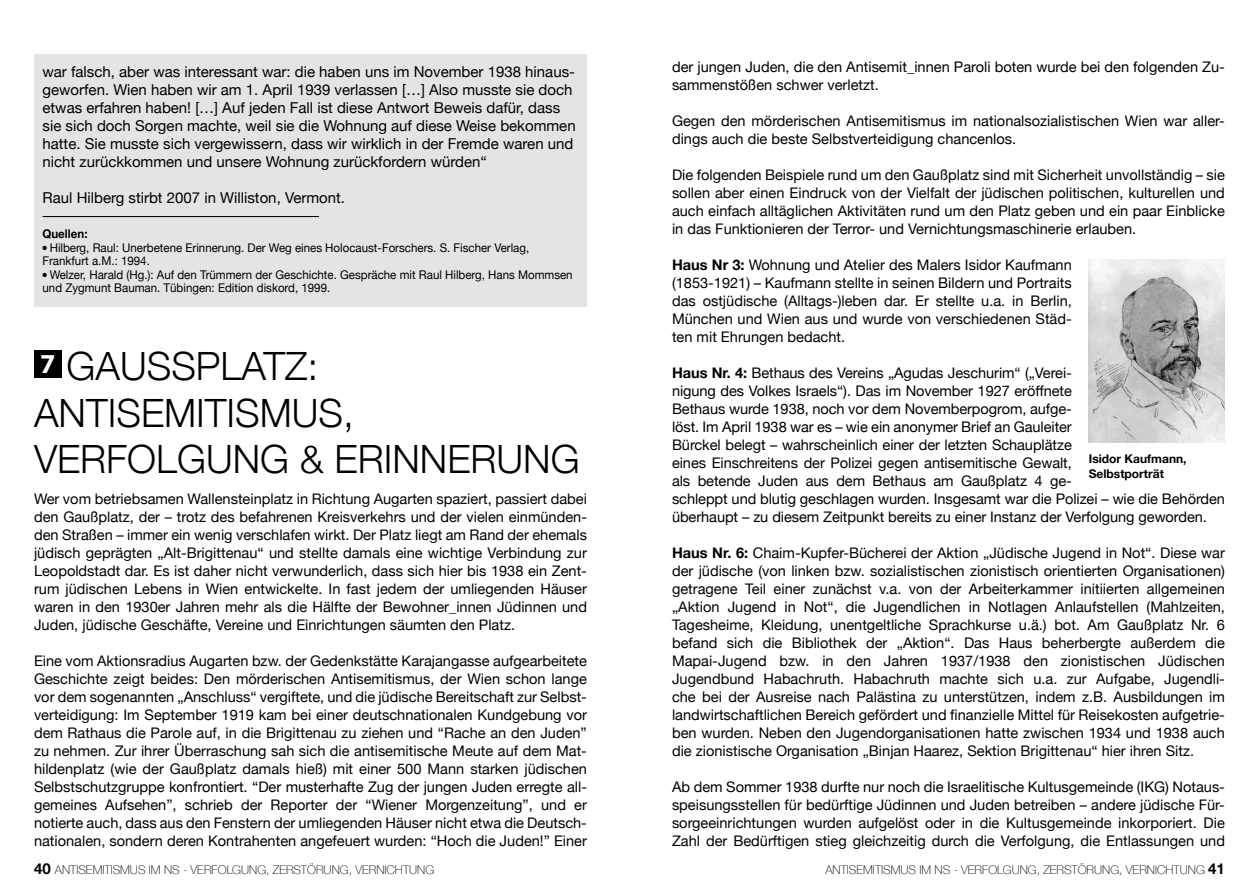
<style>
.page{position:relative;width:1259px;height:893px;background:#fff}
.page>*{position:absolute;margin:0;border:0;box-sizing:border-box;transform-origin:0 0}
.t1{font:300 39px/46.8px "Helvetica Neue";color:#000}
.t2{font:700 27.45px "Myriad Pro";color:#fff}
.t3{font:15px/18px "Helvetica Neue";color:#000}
.t4{font:14.55px/18px "Helvetica Neue";color:#000;text-align:justify}
.t5{font:12px/13.5px "Helvetica Neue";color:#000;scale:.96 1}
.t6{font:100 12px "Helvetica Neue";color:#000}
.t7{font:700 12px/15px "Helvetica Neue";color:#000}
.t8{font:700 12px "Helvetica Neue";color:#000;scale:.96 1}
.s1{font-weight:700}
.s2{font-weight:700;font-size:15px}
</style>
<div class="page">
<div style="left:34px;top:54px;width:553px;height:252px;background:#e3e4e4"></div>
<hr style="left:43px;top:216px;width:276px;height:1px;background:#000">
<img style="left:1089px;top:259px;width:136px;height:184px">
<div style="left:34px;top:350px;width:28px;height:28px;background:#000"></div>
<p class="t3" style="left:43px;top:63px;width:534px">war falsch, aber was interessant war: die haben uns im November 1938 hinaus&shy;geworfen. Wien haben wir am 1. April 1939 verlassen […] Also musste sie doch etwas erfahren haben! […] Auf jeden Fall ist diese Antwort Beweis dafür, dass sie sich doch Sorgen machte, weil sie die Wohnung auf diese Weise bekommen hatte. Sie musste sich vergewissern, dass wir wirklich in der Fremde waren und nicht zurückkommen und unsere Wohnung zurückfordern würden“</p>
<p class="t3" style="left:43px;top:189px;width:304px">Raul Hilberg stirbt 2007 in Williston, Vermont.</p>
<p class="t8" style="left:43px;top:225px;width:48px">Quellen:</p>
<p class="t5" style="left:43px;top:242px;width:508px">● Hilberg, Raul: Unerbetene Erinnerung. Der Weg eines Holocaust-Forschers. S. Fischer Verlag,<br>Frankfurt a.M.: 1994.</p>
<p class="t5" style="left:43px;top:269px;width:554px">● Welzer, Harald (Hg.): Auf den Trümmern der Geschichte. Gespräche mit Raul Hilberg, Hans Mommsen und Zygmunt Bauman. Tübingen: Edition diskord, 1999.</p>
<h1 class="t1" style="left:34px;top:340px;width:438px;text-indent:33px">GAUSSPLATZ:<br>ANTISEMITISMUS ,<br>VERFOLGUNG &amp; ERI NNERU</h1>
<h2 class="t2" style="left:40px;top:346px;width:17px">7</h2>
<h1 class="t1" style="left:523px;top:434px;width:51px">NG</h1>
<p class="t4" style="left:34px;top:491px;width:554px">Wer vom betriebsamen Wallensteinplatz in Richtung Augarten spaziert, passiert dabei den Gaußplatz, der – trotz des befahrenen Kreisverkehrs und der vielen einmünden&shy;den Straßen – immer ein wenig verschlafen wirkt. Der Platz liegt am Rand der ehemals jüdisch geprägten „Alt-Brigittenau“ und stellte damals eine wichtige Verbindung zur Leopoldstadt dar. Es ist daher nicht verwunderlich, dass sich hier bis 1938 ein Zent&shy;rum jüdischen Lebens in Wien entwickelte. In fast jedem der umliegenden Häuser waren in den 1930er Jahren mehr als die Hälfte der Bewohner_innen Jüdinnen und Juden, jüdische Geschäfte, Vereine und Einrichtungen säumten den Platz.</p>
<p class="t4" style="left:34px;top:653px;width:554px">Eine vom Aktionsradius Augarten bzw. der Gedenkstätte Karajangasse aufgearbeitete Geschichte zeigt beides: Den mörderischen Antisemitismus, der Wien schon lange vor dem sogenannten „Anschluss“ vergiftete, und die jüdische Bereitschaft zur Selbst&shy;verteidigung: Im September 1919 kam bei einer deutschnationalen Kundgebung vor dem Rathaus die Parole auf, in die Brigittenau zu ziehen und “Rache an den Juden” zu nehmen. Zur ihrer Überraschung sah sich die antisemitische Meute auf dem Mat&shy;hildenplatz (wie der Gaußplatz damals hieß) mit einer 500 Mann starken jüdischen Selbstschutzgruppe konfrontiert. “Der musterhafte Zug der jungen Juden erregte all&shy;gemeines Aufsehen”, schrieb der Reporter der “Wiener Morgenzeitung”, und er notierte auch, dass aus den Fenstern der umliegenden Häuser nicht etwa die Deutsch&shy;nationalen, sondern deren Kontrahenten angefeuert wurden: “Hoch die Juden!” Einer</p>
<p class="t4" style="left:672px;top:59px;width:554px">der jungen Juden, die den Antisemit_innen Paroli boten wurde bei den folgenden Zu&shy;sammenstößen schwer verletzt.</p>
<p class="t4" style="left:672px;top:113px;width:554px">Gegen den mörderischen Antisemitismus im nationalsozialistischen Wien war aller&shy;dings auch die beste Selbstverteidigung chancenlos.</p>
<p class="t4" style="left:672px;top:167px;width:554px">Die folgenden Beispiele rund um den Gaußplatz sind mit Sicherheit unvollständig – sie sollen aber einen Eindruck von der Vielfalt der jüdischen politischen, kulturellen und auch einfach alltäglichen Aktivitäten rund um den Platz geben und ein paar Einblicke in das Funktionieren der Terror- und Vernichtungsmaschinerie erlauben.</p>
<p class="t4" style="left:672px;top:257px;width:401px"><span class="s1">Haus Nr 3:</span> Wohnung und Atelier des Malers Isidor Kaufmann (1853-1921) – Kaufmann stellte in seinen Bildern und Portraits das ostjüdische (Alltags-)leben dar. Er stellte u.a. in Berlin, München und Wien aus und wurde von verschiedenen Städ&shy;ten mit Ehrungen bedacht.</p>
<p class="t4" style="left:672px;top:365px;width:554px;text-align:left"><span class="s1">Haus Nr. 4:</span> Bethaus des Vereins „Agudas Jeschurim“ („Verei-<br>nigung des Volkes Israels“). Das im November 1927 eröffnete<br>Bethaus wurde 1938, noch vor dem Novemberpogrom, aufge-<br>löst. Im April 1938 war es – wie ein anonymer Brief an Gauleiter<br>Bürckel belegt – wahrscheinlich einer der letzten Schauplätze<br>eines Einschreitens der Polizei gegen antisemitische Gewalt,<br>als betende Juden aus dem Bethaus am Gaußplatz 4 ge-<br>schleppt und blutig geschlagen wurden. Insgesamt war die Polizei – wie die Behörden überhaupt – zu diesem Zeitpunkt bereits zu einer Instanz der Verfolgung geworden.</p>
<p class="t4" style="left:672px;top:545px;width:554px"><span class="s1">Haus Nr. 6:</span> Chaim-Kupfer-Bücherei der Aktion „Jüdische Jugend in Not“. Diese war der jüdische (von linken bzw. sozialistischen zionistisch orientierten Organisationen) getragene Teil einer zunächst v.a. von der Arbeiterkammer initiierten allgemeinen „Aktion Jugend in Not“, die Jugendlichen in Notlagen Anlaufstellen (Mahlzeiten, Tagesheime, Kleidung, unentgeltliche Sprachkurse u.ä.) bot. Am Gaußplatz Nr. 6 befand sich die Bibliothek der „Aktion“. Das Haus beherbergte außerdem die Mapai-Jugend bzw. in den Jahren 1937/1938 den zionistischen Jüdischen Jugendbund Habachruth. Habachruth machte sich u.a. zur Aufgabe, Jugendli&shy;che bei der Ausreise nach Palästina zu unterstützen, indem z.B. Ausbildungen im landwirtschaftlichen Bereich gefördert und finanzielle Mittel für Reisekosten aufgetrie&shy;ben wurden. Neben den Jugendorganisationen hatte zwischen 1934 und 1938 auch die zionistische Organisation „Binjan Haarez, Sektion Brigittenau“ hier ihren Sitz.</p>
<p class="t4" style="left:672px;top:779px;width:554px">Ab dem Sommer 1938 durfte nur noch die Israelitische Kultusgemeinde (IKG) Notaus&shy;speisungsstellen für bedürftige Jüdinnen und Juden betreiben – andere jüdische Für&shy;sorgeeinrichtungen wurden aufgelöst oder in die Kultusgemeinde inkorporiert. Die Zahl der Bedürftigen stieg gleichzeitig durch die Verfolgung, die Entlassungen und</p>
<p class="t7" style="left:1089px;top:451px;width:99px">Isidor Kaufmann,<br>Selbstporträt</p>
<p class="t6" style="left:34px;top:860px;width:402px"><span class="s2">40</span> ANTISEMITISMUS IM NS - VERFOLGUNG, ZERSTÖRUNG, VERNICHTUNG</p>
<p class="t6" style="left:825px;top:860px;width:401px">ANTISEMITISMUS IM NS - VERFOLGUNG, ZERSTÖRUNG, VERNICHTUNG <span class="s2">41</span></p>
</div>
